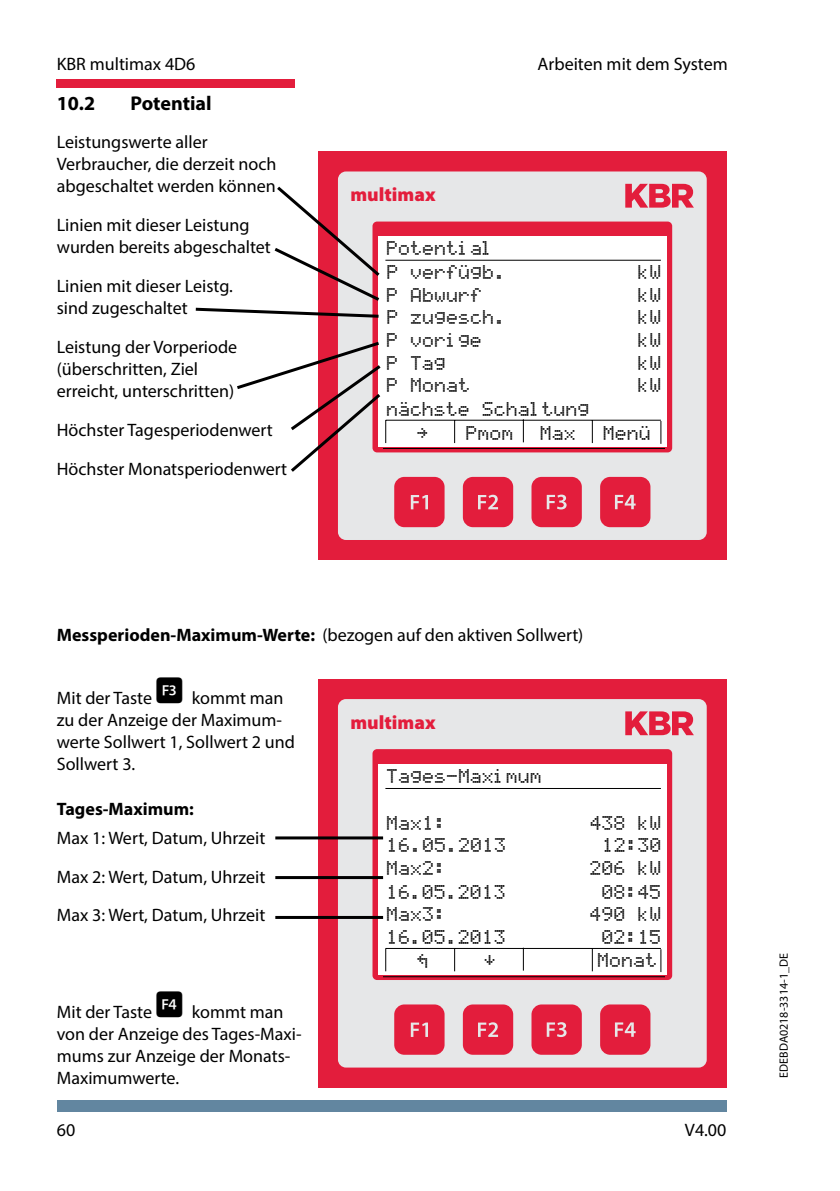
<style>
.page{position:relative;width:840px;height:1191px;background:#fff}
.page>*{position:absolute;margin:0;border:0;box-sizing:border-box;transform-origin:0 0}
.t1{font:700 20px "Myriad Pro";color:#000}
.t2{font:900 19.4px "Myriad Pro";color:#e31d3c}
.t3{font:18px/22px "Myriad Pro";color:#000}
.t4{font:700 18px "Myriad Pro";color:#000}
.t5{font:16.8px "Dot Matrix 5 x 7";color:#000}
.t6{font:12px "Myriad Pro";color:#000}
.s1{font-weight:700}
.s2{font-family:"Loretta 1";font-size:32px}
</style>
<div class="page">
<div style="left:57px;top:79px;width:238px;height:9px;background:#e31d3c"></div>
<div style="left:57px;top:1100px;width:669px;height:11px;background:#6286a0"></div>
<div style="left:317px;top:151px;width:409px;height:409px;background:#e31d3c"></div>
<div style="left:338px;top:171px;width:368px;height:369px;background:#e6e7e8;border-radius:8px"></div>
<div style="left:372px;top:221px;width:299px;height:231px;background:#e31d3c;border-radius:5px"></div>
<div style="left:378px;top:236px;width:288px;height:211px;background:#fff"></div>
<div style="left:394px;top:477px;width:50px;height:50px;background:#e31d3c;border-radius:10px"></div>
<svg style="left:410px;top:495px;width:18px;height:14px"></svg>
<div style="left:462px;top:477px;width:51px;height:50px;background:#e31d3c;border-radius:10px"></div>
<div style="left:531px;top:477px;width:50px;height:50px;background:#e31d3c;border-radius:10px"></div>
<div style="left:599px;top:477px;width:51px;height:50px;background:#e31d3c;border-radius:10px"></div>
<svg style="left:614px;top:495px;width:21px;height:14px"></svg>
<svg style="left:546px;top:494px;width:20px;height:15px"></svg>
<svg style="left:478px;top:495px;width:20px;height:14px"></svg>
<svg style="left:625px;top:184px;width:68px;height:24px"></svg>
<div style="left:317px;top:679px;width:409px;height:408px;background:#e31d3c"></div>
<div style="left:338px;top:699px;width:368px;height:368px;background:#e6e7e8;border-radius:8px"></div>
<div style="left:372px;top:749px;width:299px;height:231px;background:#e31d3c;border-radius:5px"></div>
<div style="left:378px;top:764px;width:288px;height:210px;background:#fff"></div>
<div style="left:394px;top:1004px;width:50px;height:50px;background:#e31d3c;border-radius:10px"></div>
<svg style="left:410px;top:1022px;width:18px;height:15px"></svg>
<div style="left:462px;top:1004px;width:51px;height:50px;background:#e31d3c;border-radius:10px"></div>
<div style="left:531px;top:1004px;width:50px;height:50px;background:#e31d3c;border-radius:10px"></div>
<div style="left:599px;top:1004px;width:51px;height:50px;background:#e31d3c;border-radius:10px"></div>
<svg style="left:614px;top:1022px;width:21px;height:14px"></svg>
<svg style="left:546px;top:1022px;width:20px;height:15px"></svg>
<svg style="left:478px;top:1022px;width:20px;height:15px"></svg>
<svg style="left:625px;top:711px;width:68px;height:24px"></svg>
<svg style="left:195px;top:183px;width:187px;height:136px"></svg>
<svg style="left:385px;top:259px;width:278px;height:190px"></svg>
<hr style="left:385px;top:420px;width:275px;height:1px;background:#000">
<svg style="left:454px;top:421px;width:1px;height:22px"></svg>
<svg style="left:660px;top:421px;width:1px;height:23px"></svg>
<svg style="left:591px;top:420px;width:1px;height:23px"></svg>
<svg style="left:237px;top:339px;width:149px;height:136px"></svg>
<svg style="left:522px;top:419px;width:1px;height:23px"></svg>
<svg style="left:383px;top:788px;width:280px;height:189px"></svg>
<hr style="left:385px;top:948px;width:275px;height:1px;background:#000">
<svg style="left:454px;top:949px;width:1px;height:22px"></svg>
<svg style="left:660px;top:949px;width:1px;height:23px"></svg>
<svg style="left:591px;top:949px;width:1px;height:22px"></svg>
<svg style="left:385px;top:948px;width:1px;height:23px"></svg>
<svg style="left:522px;top:947px;width:1px;height:23px"></svg>
<hr style="left:275px;top:836px;width:108px;height:3px;background:#000">
<hr style="left:275px;top:876px;width:108px;height:3px;background:#000">
<hr style="left:275px;top:916px;width:108px;height:3px;background:#000">
<p class="t3" style="left:57px;top:53px;width:140px">KBR multimax 4D6</p>
<p class="t1" style="left:57px;top:90px;width:40px">10.2</p>
<p class="t1" style="left:130px;top:90px;width:82px">Potential</p>
<p class="t3" style="left:57px;top:130px;width:221px">Leistungswerte aller<br>Verbraucher, die derzeit noch abgeschaltet werden können</p>
<p class="t3" style="left:57px;top:213px;width:215px">Linien mit dieser Leistung wurden bereits abgeschaltet</p>
<p class="t3" style="left:57px;top:274px;width:177px">Linien mit dieser Leistg. sind zugeschaltet</p>
<p class="t3" style="left:57px;top:335px;width:182px">Leistung der Vorperiode (überschritten, Ziel erreicht, unterschritten)</p>
<p class="t3" style="left:57px;top:410px;width:232px;line-height:39px">Höchster Tagesperiodenwert<br>Höchster Monatsperiodenwert</p>
<p class="t2" style="left:350px;top:182px;width:87px">multimax</p>
<p class="t5" style="left:386px;top:239px;width:109px">Potential</p>
<p class="t3" style="left:537px;top:53px;width:192px">Arbeiten mit dem System</p>
<p class="t5" style="left:387px;top:263px;width:121px">P verfügb.</p>
<p class="t5" style="left:638px;top:263px;width:25px">kW</p>
<p class="t5" style="left:386px;top:286px;width:97px">P Abwurf</p>
<p class="t5" style="left:638px;top:286px;width:25px">kW</p>
<p class="t5" style="left:387px;top:308px;width:121px">P zugesch.</p>
<p class="t5" style="left:638px;top:308px;width:25px">kW</p>
<p class="t5" style="left:386px;top:331px;width:97px">P vorige</p>
<p class="t5" style="left:637px;top:331px;width:25px">kW</p>
<p class="t5" style="left:386px;top:355px;width:61px">P Tag</p>
<p class="t5" style="left:637px;top:355px;width:25px">kW</p>
<p class="t5" style="left:386px;top:377px;width:85px">P Monat</p>
<p class="t5" style="left:637px;top:377px;width:25px">kW</p>
<p class="t5" style="left:386px;top:400px;width:205px">nächste Schaltung</p>
<p class="t5" style="left:466px;top:424px;width:49px">Pmom</p>
<p class="t5" style="left:540px;top:424px;width:37px">Max</p>
<p class="t5" style="left:417px;top:424px;width:13px">®</p>
<p class="t5" style="left:603px;top:424px;width:49px">Menü</p>
<p class="t3" style="left:57px;top:623px;width:528px"><span class="s1">Messperioden-Maximum-Werte:</span> (bezogen auf den aktiven Sollwert)</p>
<p class="t3" style="left:57px;top:687px;width:240px">Mit der Taste <span class="s2">N</span> kommt man zu der Anzeige der Maximum&shy;werte Sollwert 1, Sollwert 2 und<br>Sollwert 3.</p>
<p class="t2" style="left:350px;top:709px;width:87px">multimax</p>
<p class="t5" style="left:386px;top:767px;width:157px">Tages-Maximum</p>
<p class="t4" style="left:57px;top:797px;width:139px">Tages-Maximum:</p>
<p class="t3" style="left:57px;top:819px;width:210px;line-height:38.2px;text-align:justify">Max 1: Wert, Datum, Uhrzeit Max 2: Wert, Datum, Uhrzeit Max 3: Wert, Datum, Uhrzeit</p>
<p class="t3" style="left:57px;top:1001px;width:246px">Mit der Taste <span class="s2">M</span> kommt man von der Anzeige des Tages-Maxi&shy;mums zur Anzeige der Monats-<br>Maximumwerte.</p>
<p class="t3" style="left:57px;top:1119px;width:20px">60</p>
<p class="t5" style="left:386px;top:814px;width:61px">Max1:</p>
<p class="t5" style="left:590px;top:814px;width:73px">438 kW</p>
<p class="t5" style="left:387px;top:836px;width:121px">16.05.2013</p>
<p class="t5" style="left:602px;top:836px;width:61px">12:30</p>
<p class="t5" style="left:386px;top:883px;width:121px">16.05.2013</p>
<p class="t5" style="left:601px;top:883px;width:61px">08:45</p>
<p class="t5" style="left:386px;top:905px;width:61px">Max3:</p>
<p class="t5" style="left:590px;top:905px;width:73px">490 kW</p>
<p class="t5" style="left:386px;top:928px;width:121px">16.05.2013</p>
<p class="t5" style="left:601px;top:928px;width:61px">02:15</p>
<p class="t5" style="left:386px;top:859px;width:61px">Max2:</p>
<p class="t5" style="left:590px;top:859px;width:73px">206 kW</p>
<p class="t5" style="left:417px;top:952px;width:13px">¡</p>
<p class="t5" style="left:597px;top:951px;width:61px">Monat</p>
<p class="t5" style="left:484px;top:951px;width:13px">¯</p>
<p class="t3" style="left:684px;top:1119px;width:43px">V4.00</p>
<p class="t6" style="left:775px;top:1077px;width:126px;rotate:-90deg">EDEBDA0218-3314-1_DE</p>
</div>
